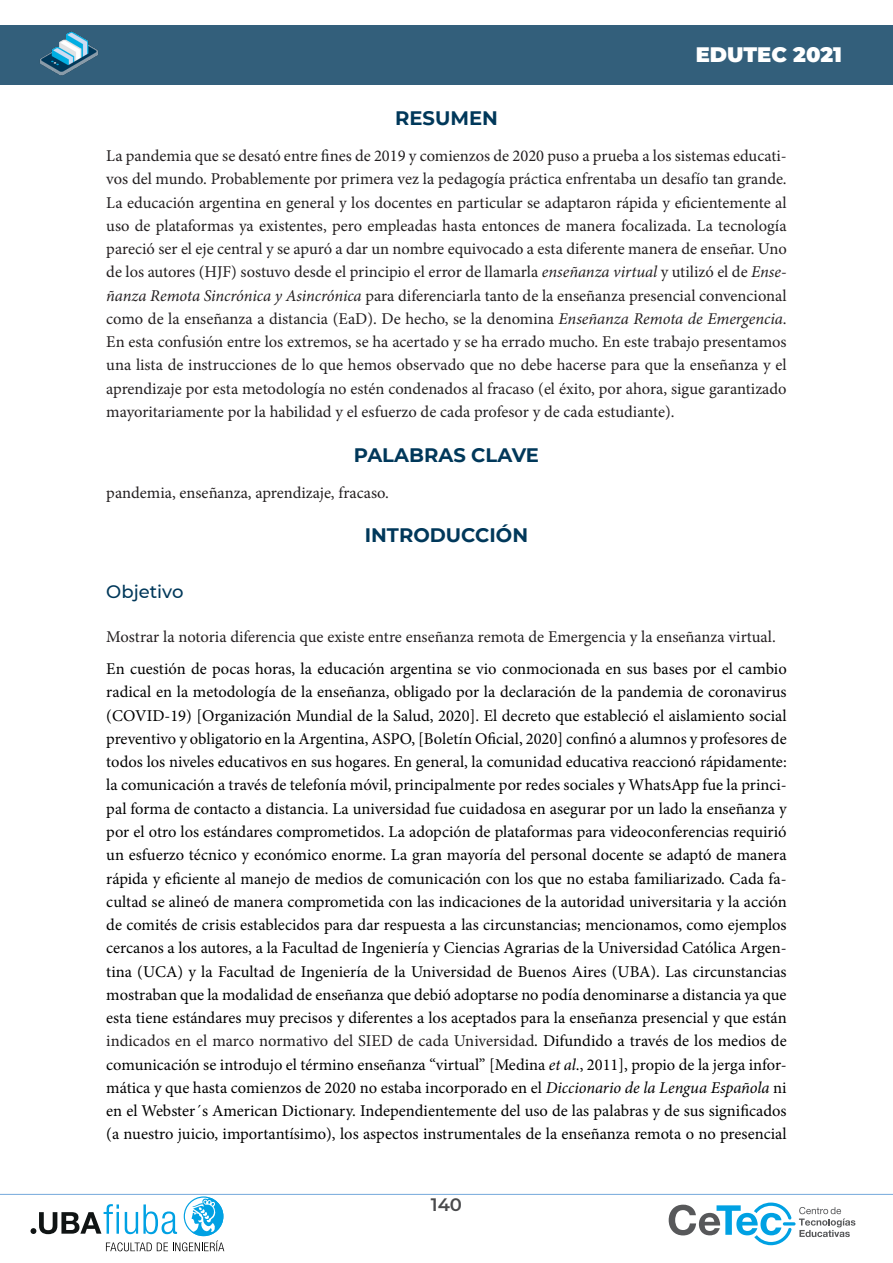
<style>
.page{position:relative;width:893px;height:1263px;background:#fff}
.page>*{position:absolute;margin:0;border:0;box-sizing:border-box;transform-origin:0 0}
.t1{font:900 21px "Montserrat";color:#fff}
.t2{font:700 19.5px "Montserrat";color:#00385a}
.t3{font:500 18px "Montserrat";color:#00385a}
.t4{font:600 18px "Montserrat";color:#494a4c}
.t5{font:16.5px/23.2px "Minion Pro";color:#000;text-align:justify}
.t6{font:16.5px/23.2px "Minion Pro";color:#231f20;text-align:justify}
.s1{font-style:italic}
.s2{color:#231f20}
</style>
<div class="page">
<div style="left:0;top:26px;width:893px;height:59px;background:#335f7b"></div>
<img style="left:40px;top:31px;width:58px;height:45px">
<hr style="left:0;top:1194px;width:893px;height:1px;background:#75a9db">
<svg style="left:669px;top:1202px;width:186px;height:43px"></svg>
<svg style="left:31px;top:1196px;width:193px;height:55px"></svg>
<p class="t1" style="left:696px;top:38px;width:148px">EDUTEC 2021</p>
<p class="t2" style="left:395px;top:104px;width:104px">RESUMEN</p>
<p class="t6" style="left:106px;top:144px;width:682px">La pandemia que se desató entre fines de 2019 y comienzos de 2020 puso a prueba a los sistemas educati&shy;vos del mundo. Probablemente por primera vez la pedagogía práctica enfrentaba un desafío tan grande.<br>La educación argentina en general y los docentes en particular se adaptaron rápida y eficientemente al uso de plataformas ya existentes, pero empleadas hasta entonces de manera focalizada. La tecnología pareció ser el eje central y se apuró a dar un nombre equivocado a esta diferente manera de enseñar. Uno de los autores (HJF) sostuvo desde el principio el error de llamarla <span class="s1">enseñanza virtual</span> y utilizó el de <span class="s1">Ense&shy;ñanza Remota Sincrónica y Asincrónica</span> para diferenciarla tanto de la enseñanza presencial convencional como de la enseñanza a distancia (EaD). De hecho, se la denomina <span class="s1">Enseñanza Remota de Emergencia</span>.<br>En esta confusión entre los extremos, se ha acertado y se ha errado mucho. En este trabajo presentamos una lista de instrucciones de lo que hemos observado que no debe hacerse para que la enseñanza y el aprendizaje por esta metodología no estén condenados al fracaso (el éxito, por ahora, sigue garantizado mayoritariamente por la habilidad y el esfuerzo de cada profesor y de cada estudiante).</p>
<p class="t2" style="left:354px;top:441px;width:187px">PALABRAS CLAVE</p>
<p class="t6" style="left:106px;top:481px;width:284px">pandemia, enseñanza, aprendizaje, fracaso.</p>
<p class="t2" style="left:365px;top:521px;width:165px">INTRODUCCIÓN</p>
<p class="t3" style="left:106px;top:579px;width:79px">Objetivo</p>
<p class="t6" style="left:106px;top:626px;width:671px">Mostrar la notoria diferencia que existe entre enseñanza remota de Emergencia y la enseñanza virtual.</p>
<p class="t5" style="left:106px;top:657px;width:682px">En cuestión de pocas horas, la educación argentina se vio conmocionada en sus bases por el cambio radical en la metodología de la enseñanza, obligado por la declaración de la pandemia de coronavirus (COVID-19) [Organización Mundial de la Salud, 2020]. El decreto que estableció el aislamiento social preventivo y obligatorio en la Argentina, ASPO, [Boletín Oficial, 2020] confinó a alumnos y profesores de todos los niveles educativos en sus hogares. En general, la comunidad educativa reaccionó rápidamente: la comunicación a través de telefonía móvil, principalmente por redes sociales y WhatsApp fue la princi&shy;pal forma de contacto a distancia. La universidad fue cuidadosa en asegurar por un lado la enseñanza y por el otro los estándares comprometidos. La adopción de plataformas para videoconferencias requirió un esfuerzo técnico y económico enorme. La gran mayoría del personal docente se adaptó de manera rápida y eficiente al manejo de medios de comunicación con los que no estaba familiarizado. Cada fa&shy;cultad se alineó de manera comprometida con las indicaciones de la autoridad universitaria y la acción de comités de crisis establecidos para dar respuesta a las circunstancias; mencionamos, como ejemplos cercanos a los autores, a la Facultad de Ingeniería y Ciencias Agrarias de la Universidad Católica Argen&shy;tina (UCA) y la Facultad de Ingeniería de la Universidad de Buenos Aires (UBA). Las circunstancias mostraban que la modalidad de enseñanza que debió adoptarse no podía denominarse a distancia ya que esta tiene estándares muy precisos y diferentes a los aceptados para la enseñanza presencial y que están <span class="s2">indicados en el marco normativo del SIED de cada Universidad</span>. Difundido a través de los medios de comunicación se introdujo el término enseñanza “virtual” [Medina <span class="s1">et al</span>., 2011], propio de la jerga infor&shy;mática y que hasta comienzos de 2020 no estaba incorporado en el <span class="s1">Diccionario de la Lengua Española</span> ni en el Webster´s American Dictionary. Independientemente del uso de las palabras y de sus significados (a nuestro juicio, importantísimo), los aspectos instrumentales de la enseñanza remota o no presencial</p>
<p class="t4" style="left:431px;top:1192px;width:33px">140</p>
</div>
